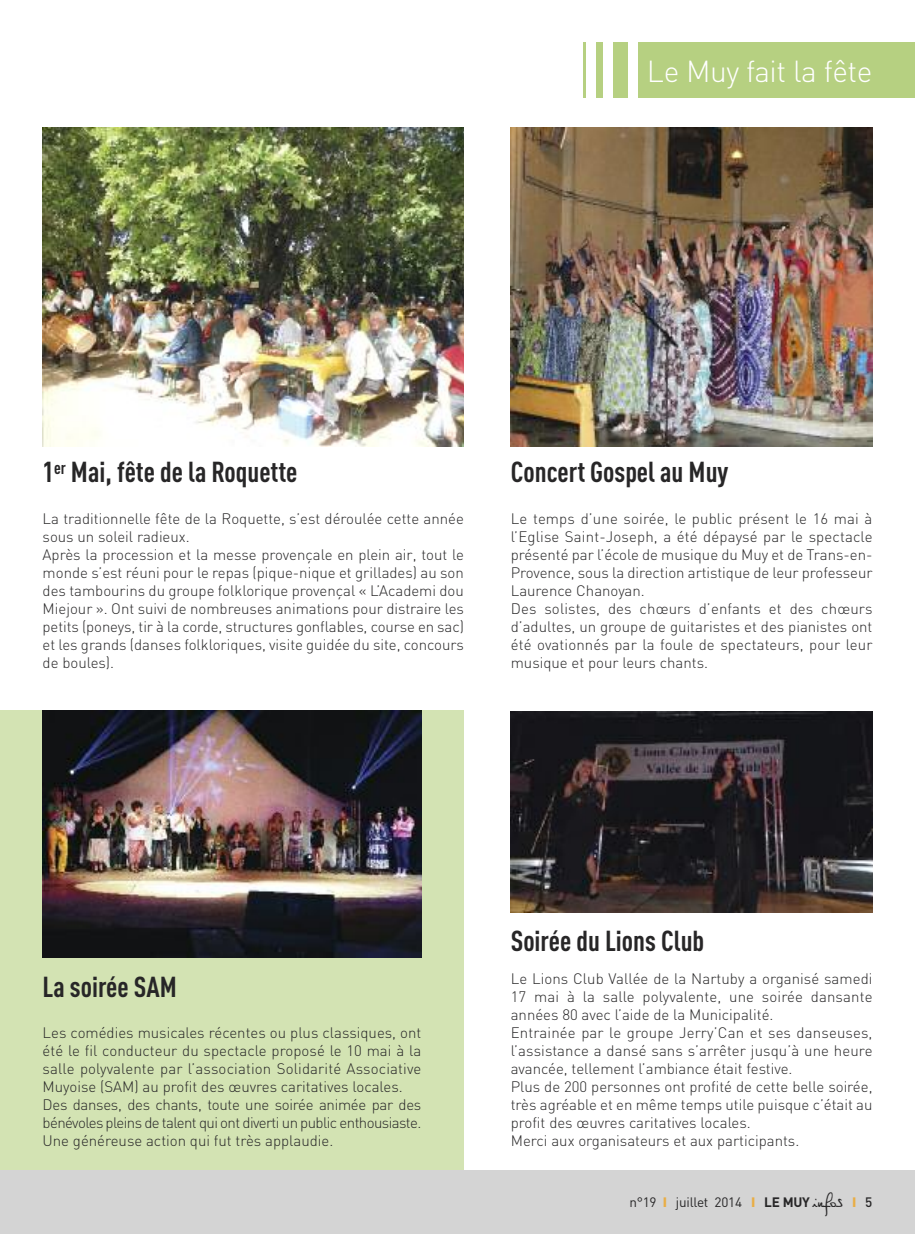
<style>
.page{position:relative;width:915px;height:1234px;background:#fff}
.page>*{position:absolute;margin:0;border:0;box-sizing:border-box;transform-origin:0 0}
.t1{font:300 37.5px "DIN";color:#fff}
.t2{font:300 30px "DIN";letter-spacing:-.015em;color:#fff}
.t3{font:700 28.5px "DIN Cond";color:#272627}
.t4{font:300 15px/18px "DIN";color:#272627}
.t5{font:13.5px "DIN";letter-spacing:-.015em;color:#272627}
.s1{font-weight:900;color:#e9ae47}
.s2{font-weight:700}
.s3{font-family:"Philippe";font-size:16.5px}
.s4{font-weight:500}
</style>
<div class="page">
<div style="left:0;top:710px;width:463px;height:467px;background:#d3e3b3"></div>
<div style="left:0;top:1169px;width:914px;height:64px;background:#d4d4d4"></div>
<div style="left:637px;top:43px;width:277px;height:55px;background:#b6d081"></div>
<div style="left:612px;top:43px;width:15px;height:55px;background:#b6d081"></div>
<div style="left:596px;top:43px;width:6px;height:55px;background:#b6d081"></div>
<hr style="left:583px;top:43px;width:2px;height:55px;background:#b6d081">
<img style="left:43px;top:128px;width:420px;height:318px">
<img style="left:510px;top:711px;width:362px;height:201px">
<img style="left:510px;top:128px;width:362px;height:318px">
<img style="left:43px;top:710px;width:378px;height:246px">
<h2 class="t2" style="left:646px;top:54px;width:227px">Le Muy fait la fête</h2>
<h1 class="t1" style="left:798px;top:54px;width:76px">Actu</h1>
<h3 class="t3" style="left:43px;top:462px;width:256px">1<sup>er</sup> Mai, fête de la Roquette</h3>
<p class="t4" style="left:43px;top:509px;width:422px">La traditionnelle fête de la Roquette, s’est déroulée cette année sous un soleil radieux.<br>Après la procession et la messe provençale en plein air, tout le monde s’est réuni pour le repas (pique-nique et grillades) au son des tambourins du groupe folklorique provençal « L’Academi dou Miejour ». Ont suivi de nombreuses animations pour distraire les petits (poneys, tir à la corde, structures gonflables, course en sac) et les grands (danses folkloriques, visite guidée du site, concours de boules).</p>
<h3 class="t3" style="left:510px;top:462px;width:219px">Concert Gospel au Muy</h3>
<p class="t4" style="left:510px;top:509px;width:363px">Le temps d’une soirée, le public présent le 16 mai à l’Eglise Saint-Joseph, a été dépaysé par le spectacle présenté par l’école de musique du Muy et de Trans-en-Provence, sous la direction artistique de leur professeur Laurence Chanoyan.<br>Des solistes, des chœurs d’enfants et des chœurs d’adultes, un groupe de guitaristes et des pianistes ont été ovationnés par la foule de spectateurs, pour leur musique et pour leurs chants.</p>
<h3 class="t3" style="left:43px;top:976px;width:136px">La soirée SAM</h3>
<p class="t4" style="left:43px;top:1023px;width:380px">Les comédies musicales récentes ou plus classiques, ont été le fil conducteur du spectacle proposé le 10 mai à la salle polyvalente par l’association Solidarité Associative Muyoise (SAM) au profit des œuvres caritatives locales.<br>Des danses, des chants, toute une soirée animée par des bénévoles pleins de talent qui ont diverti un public enthousiaste.<br>Une généreuse action qui fut très applaudie.</p>
<h3 class="t3" style="left:510px;top:930px;width:195px">Soirée du Lions Club</h3>
<p class="t4" style="left:510px;top:969px;width:363px">Le Lions Club Vallée de la Nartuby a organisé samedi 17 mai à la salle polyvalente, une soirée dansante années 80 avec l’aide de la Municipalité.<br>Entrainée par le groupe Jerry’Can et ses danseuses, l’assistance a dansé sans s’arrêter jusqu’à une heure avancée, tellement l’ambiance était festive.<br>Plus de 200 personnes ont profité de cette belle soirée, très agréable et en même temps utile puisque c’était au profit des œuvres caritatives locales.<br>Merci aux organisateurs et aux participants.</p>
<p class="t5" style="left:629px;top:1193px;width:244px">n°19 <span class="s1">I</span> juillet 2014 <span class="s1">I</span> <span class="s2">LE MUY</span> <span class="s3">infos</span> <span class="s1">I</span> <span class="s4">5</span></p>
</div>
